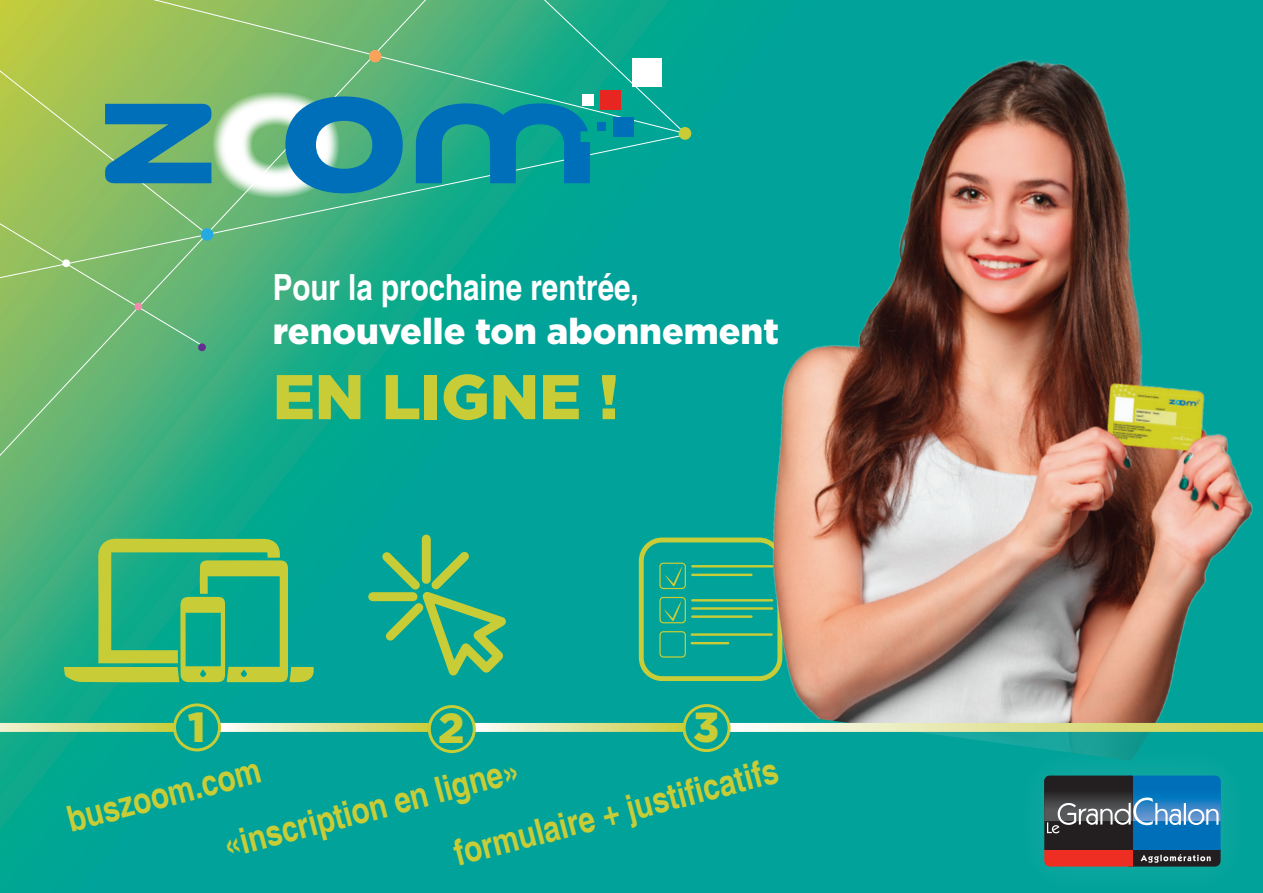
<style>
.page{position:relative;width:1263px;height:893px;background:#00a29a}
.page>*{position:absolute;margin:0;border:0;box-sizing:border-box;transform-origin:0 0}
.t1{font:900 63px "Gotham";color:#c8cd37}
.t2{font:900 42px "Gotham";color:#c8cd37}
.t3{font:700 condensed 36px "Helvetica";color:#c8cd37}
.t4{font:700 condensed 36px "Helvetica";color:#fff}
.t5{font:900 36px "Gotham";color:#fff}
</style>
<div class="page">
<svg style="left:0;top:303px;width:451px;height:266px"></svg>
<svg style="left:403px;top:134px;width:187px;height:169px"></svg>
<svg style="left:0;top:0;width:687px;height:134px;background:#8fbf60"></svg>
<div style="left:198px;top:343px;width:8px;height:8px;background:#652d91;border-radius:50%"></div>
<div style="left:678px;top:127px;width:13px;height:13px;background:#c8cd37;border-radius:50%"></div>
<svg style="left:0;top:34px;width:403px;height:313px;background:#71b578"></svg>
<svg style="left:416px;top:0;width:270px;height:183px"></svg>
<svg style="left:64px;top:539px;width:251px;height:143px"></svg>
<div style="left:422px;top:539px;width:9px;height:40px;background:#c8cd37"></div>
<div style="left:373px;top:592px;width:40px;height:9px;background:#c8cd37"></div>
<svg style="left:374px;top:544px;width:132px;height:132px"></svg>
<svg style="left:639px;top:537px;width:74px;height:144px"></svg>
<img style="left:713px;top:59px;width:540px;height:684px">
<svg style="left:730px;top:723px;width:533px;height:9px;background:#e5e7ab"></svg>
<svg style="left:476px;top:723px;width:206px;height:9px;background:#e0e39c"></svg>
<svg style="left:221px;top:723px;width:207px;height:9px;background:#e1e39d"></svg>
<svg style="left:0;top:723px;width:173px;height:9px;background:#dbde88"></svg>
<svg style="left:173px;top:703px;width:48px;height:48px"></svg>
<svg style="left:428px;top:705px;width:48px;height:48px"></svg>
<svg style="left:682px;top:704px;width:48px;height:48px"></svg>
<img style="left:998px;top:728px;width:265px;height:143px">
<div style="left:1128px;top:849px;width:92px;height:18px;background:#231f20"></div>
<div style="left:1128px;top:775px;width:92px;height:74px;background:#006fba"></div>
<div style="left:1044px;top:849px;width:88px;height:18px;background:#ee2e22"></div>
<div style="left:1044px;top:775px;width:88px;height:74px;background:#231f20"></div>
<svg style="left:1044px;top:775px;width:176px;height:58px"></svg>
<svg style="left:1140px;top:854px;width:71px;height:9px"></svg>
<p class="t4" style="left:273px;top:266px;width:367px">Pour la prochaine rentrée,</p>
<p class="t5" style="left:273px;top:310px;width:507px">renouvelle ton abonnement</p>
<h1 class="t1" style="left:273px;top:360px;width:348px">EN LIGNE !</h1>
<p class="t2" style="left:188px;top:703px;width:19px">1</p>
<p class="t2" style="left:438px;top:704px;width:28px">2</p>
<p class="t2" style="left:693px;top:703px;width:28px">3</p>
<p class="t3" style="left:449px;top:834px;width:335px;rotate:-15deg">formulaire + justificatifs</p>
<p class="t3" style="left:62px;top:799px;width:200px;rotate:-15deg">buszoom.com</p>
<p class="t3" style="left:219px;top:826px;width:305px;rotate:-15deg">«inscription en ligne»</p>
</div>
